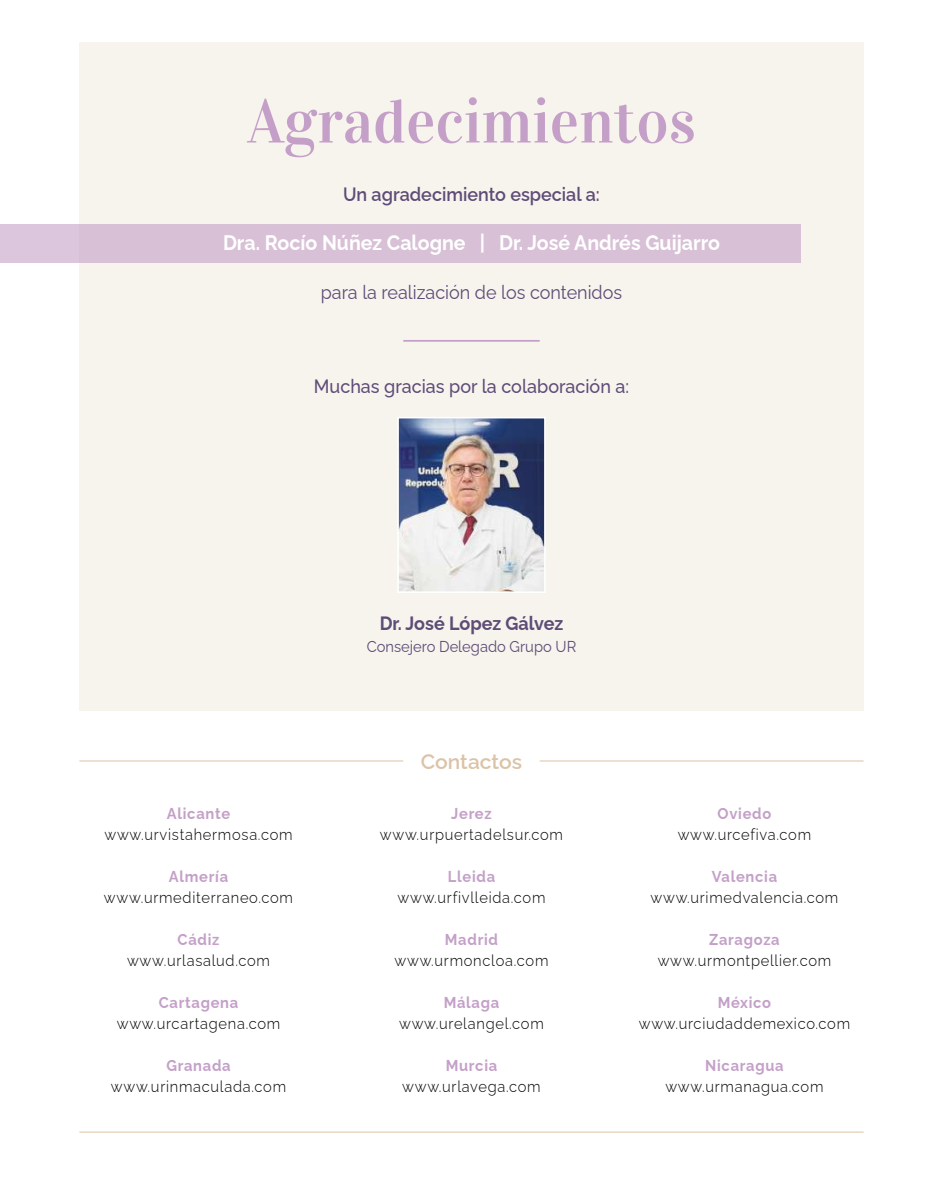
<style>
.page{position:relative;width:943px;height:1191px;background:#fff}
.page>*{position:absolute;margin:0;border:0;box-sizing:border-box;transform-origin:0 0}
.t1{font:61.25px "Vidaloka";color:#c4a0c8}
.t2{font:700 21px "Raleway";color:#fff;scale:.93 1}
.t3{font:600 21px "Raleway";color:#dbc3a7}
.t4{font:500 19.25px "Raleway";color:#5d4c76;scale:.93 1}
.t5{font:19.25px "Raleway";color:#5d4c76;scale:.93 1}
.t6{font:600 19.25px "Raleway";color:#5d4c76;scale:.93 1}
.t7{font:700 19.25px "Raleway";color:#5d4c76;scale:.93 1}
.t8{font:300 15.75px "Raleway";letter-spacing:.05em;color:#000;scale:.93 1}
.t9{font:700 15.75px "Raleway";letter-spacing:.05em;color:#c4a0c8;scale:.93 1}
.t10{font:15.75px "Raleway";color:#5d4c76;scale:.93 1}
</style>
<div class="page">
<div style="left:79px;top:42px;width:784px;height:668px;background:#f7f3ed"></div>
<div style="left:0;top:224px;width:800px;height:39px;background:#d8c1d6"></div>
<hr style="left:79px;top:760px;width:324px;height:1px;background:#dbc3a7">
<hr style="left:79px;top:1131px;width:784px;height:1px;background:#dbc3a7">
<hr style="left:539px;top:760px;width:324px;height:1px;background:#dbc3a7">
<img style="left:400px;top:420px;width:142px;height:170px">
<div style="left:397px;top:417px;width:148px;height:176px;border:2px solid #fff"></div>
<hr style="left:403px;top:340px;width:136px;height:2px;background:#c4a0c8">
<h1 class="t1" style="left:247px;top:85px;width:450px">Agradecimientos</h1>
<p class="t6" style="left:343px;top:183px;width:277px">Un agradecimiento especial a:</p>
<h2 class="t2" style="left:223px;top:230px;width:536px">Dra. Rocío Núñez Calogne | Dr. José Andrés Guijarro</h2>
<p class="t5" style="left:321px;top:281px;width:325px">para la realización de los contenidos</p>
<p class="t4" style="left:314px;top:375px;width:340px">Muchas gracias por la colaboración a:</p>
<p class="t7" style="left:380px;top:612px;width:199px">Dr. José López Gálvez</p>
<p class="t10" style="left:367px;top:637px;width:227px">Consejero Delegado Grupo UR</p>
<p class="t9" style="left:167px;top:804px;width:70px">Alicante</p>
<p class="t8" style="left:104px;top:825px;width:204px">www.urvistahermosa.com</p>
<p class="t9" style="left:169px;top:867px;width:65px">Almería</p>
<p class="t8" style="left:104px;top:888px;width:205px">www.urmediterraneo.com</p>
<p class="t9" style="left:177px;top:930px;width:47px">Cádiz</p>
<p class="t8" style="left:127px;top:951px;width:155px">www.urlasalud.com</p>
<p class="t9" style="left:159px;top:993px;width:87px">Cartagena</p>
<p class="t8" style="left:117px;top:1014px;width:177px">www.urcartagena.com</p>
<p class="t9" style="left:166px;top:1056px;width:71px">Granada</p>
<p class="t8" style="left:111px;top:1077px;width:190px">www.urinmaculada.com</p>
<h2 class="t3" style="left:421px;top:749px;width:103px">Contactos</h2>
<p class="t9" style="left:451px;top:804px;width:45px">Jerez</p>
<p class="t8" style="left:380px;top:825px;width:198px">www.urpuertadelsur.com</p>
<p class="t9" style="left:448px;top:867px;width:52px">Lleida</p>
<p class="t8" style="left:397px;top:888px;width:161px">www.urfivlleida.com</p>
<p class="t9" style="left:445px;top:930px;width:59px">Madrid</p>
<p class="t8" style="left:394px;top:951px;width:167px">www.urmoncloa.com</p>
<p class="t9" style="left:443px;top:993px;width:61px">Málaga</p>
<p class="t8" style="left:399px;top:1014px;width:157px">www.urelangel.com</p>
<p class="t9" style="left:446px;top:1056px;width:57px">Murcia</p>
<p class="t8" style="left:402px;top:1077px;width:150px">www.urlavega.com</p>
<p class="t9" style="left:717px;top:804px;width:59px">Oviedo</p>
<p class="t8" style="left:677px;top:825px;width:145px">www.urcefiva.com</p>
<p class="t9" style="left:711px;top:867px;width:72px">Valencia</p>
<p class="t8" style="left:650px;top:888px;width:203px">www.urimedvalencia.com</p>
<p class="t9" style="left:709px;top:930px;width:77px">Zaragoza</p>
<p class="t8" style="left:657px;top:951px;width:188px">www.urmontpellier.com</p>
<p class="t9" style="left:717px;top:993px;width:59px">México</p>
<p class="t8" style="left:638px;top:1014px;width:229px">www.urciudaddemexico.com</p>
<p class="t9" style="left:705px;top:1056px;width:86px">Nicaragua</p>
<p class="t8" style="left:665px;top:1077px;width:171px">www.urmanagua.com</p>
</div>
